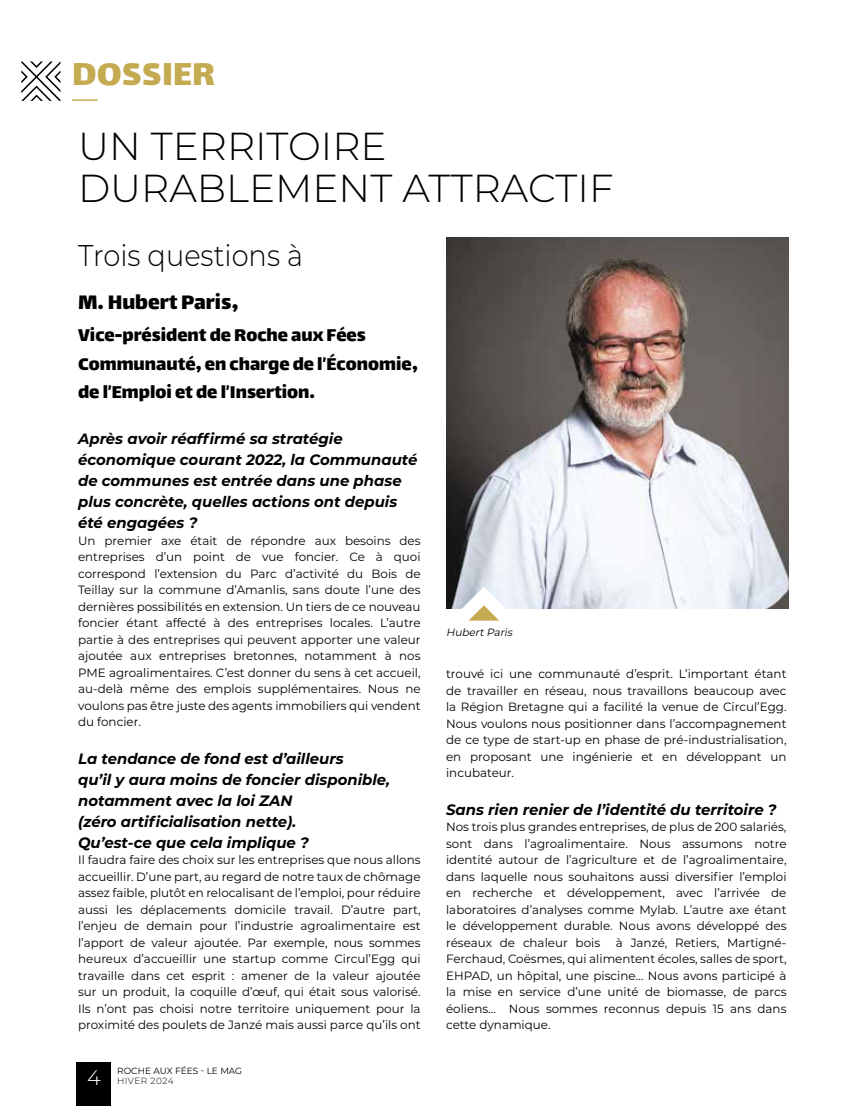
<style>
.page{position:relative;width:851px;height:1106px;background:#fff}
.page>*{position:absolute;margin:0;border:0;box-sizing:border-box;transform-origin:0 0}
.t1{font:300 39px/42px "Montserrat";color:#000}
.t2{font:39px "Lalezar";color:#c4ab51}
.t3{font:300 30px "Montserrat";color:#000;scale:.91 1}
.t4{font:24px "Lalezar";color:#000}
.t5{font:21px/28.5px "Lalezar";color:#000}
.t6{font:300 21px "Montserrat";color:#fff}
.t7{font:italic 700 15px/21px "Montserrat";color:#000}
.t8{font:12px/16.5px "Montserrat";color:#000;text-align:justify}
.t9{font:italic 10.5px "Montserrat";color:#000}
.t10{font:9px "Montserrat";color:#000}
.t11{font:300 9px "Montserrat";letter-spacing:.045em;color:#000}
</style>
<div class="page">
<hr style="left:72px;top:99px;width:26px;height:2px;background:#c4ab51">
<svg style="left:21px;top:61px;width:39px;height:40px"></svg>
<img style="left:446px;top:237px;width:342px;height:372px">
<svg style="left:460px;top:586px;width:47px;height:35px"></svg>
<div style="left:77px;top:1061px;width:34px;height:45px;background:#000"></div>
<h1 class="t2" style="left:72px;top:49px;width:144px">DOSSIER</h1>
<h1 class="t1" style="left:78px;top:124px;width:537px">UN TERRITOIRE<br>DURABLEMENT ATTRACTIF</h1>
<h2 class="t3" style="left:78px;top:235px;width:249px">Trois questions à</h2>
<h3 class="t4" style="left:78px;top:286px;width:162px">M. Hubert Paris,</h3>
<h3 class="t5" style="left:78px;top:320px;width:341px">Vice-président de Roche aux Fées<br>Communauté, en charge de l’Économie, de l’Emploi et de l’Insertion.</h3>
<p class="t7" style="left:78px;top:427px;width:341px">Après avoir réaffirmé sa stratégie économique courant 2022, la Communauté de communes est entrée dans une phase plus concrète, quelles actions ont depuis été engagées ?</p>
<p class="t8" style="left:78px;top:532px;width:344px">Un premier axe était de répondre aux besoins des entreprises d’un point de vue foncier. Ce à quoi correspond l’extension du Parc d’activité du Bois de Teillay sur la commune d’Amanlis, sans doute l’une des dernières possibilités en extension. Un tiers de ce nouveau foncier étant affecté à des entreprises locales. L’autre partie à des entreprises qui peuvent apporter une valeur ajoutée aux entreprises bretonnes, notamment à nos PME agroalimentaires. C’est donner du sens à cet accueil, au-delà même des emplois supplémentaires. Nous ne voulons pas être juste des agents immobiliers qui vendent du foncier.</p>
<p class="t7" style="left:78px;top:747px;width:313px">La tendance de fond est d’ailleurs<br>qu’il y aura moins de foncier disponible, notamment avec la loi ZAN<br>(zéro artificialisation nette).<br>Qu’est-ce que cela implique ?</p>
<p class="t8" style="left:78px;top:851px;width:344px">Il faudra faire des choix sur les entreprises que nous allons accueillir. D’une part, au regard de notre taux de chômage assez faible, plutôt en relocalisant de l’emploi, pour réduire aussi les déplacements domicile travail. D’autre part, l’enjeu de demain pour l’industrie agroalimentaire est l’apport de valeur ajoutée. Par exemple, nous sommes heureux d’accueillir une startup comme Circul’Egg qui travaille dans cet esprit : amener de la valeur ajoutée sur un produit, la coquille d’œuf, qui était sous valorisé.<br>Ils n’ont pas choisi notre territoire uniquement pour la proximité des poulets de Janzé mais aussi parce qu’ils ont</p>
<h3 class="t6" style="left:87px;top:1062px;width:15px">4</h3>
<p class="t10" style="left:117px;top:1064px;width:127px">ROCHE AUX FÉES - LE MAG</p>
<p class="t11" style="left:117px;top:1075px;width:58px">HIVER 2024</p>
<p class="t9" style="left:446px;top:625px;width:70px">HubertParis</p>
<p class="t8" style="left:446px;top:665px;width:342px">trouvé ici une communauté d’esprit. L’important étant de travailler en réseau, nous travaillons beaucoup avec la Région Bretagne qui a facilité la venue de Circul’Egg.<br>Nous voulons nous positionner dans l’accompagnement de ce type de start-up en phase de pré-industrialisation, en proposant une ingénierie et en développant un incubateur.</p>
<p class="t7" style="left:446px;top:798px;width:332px">Sans rien renier de l’identité du territoire ?</p>
<p class="t8" style="left:446px;top:818px;width:342px">Nos trois plus grandes entreprises, de plus de 200 salariés, sont dans l’agroalimentaire. Nous assumons notre identité autour de l’agriculture et de l’agroalimentaire, dans laquelle nous souhaitons aussi diversifier l’emploi en recherche et développement, avec l’arrivée de laboratoires d’analyses comme Mylab. L’autre axe étant le développement durable. Nous avons développé des réseaux de chaleur bois</p>
<p class="t8" style="left:446px;top:934px;width:342px;text-indent:170px">à Janzé, Retiers, Martigné-Ferchaud, Coësmes, qui alimentent écoles, salles de sport, EHPAD, un hôpital, une piscine… Nous avons participé à la mise en service d’une unité de biomasse, de parcs éoliens… Nous sommes reconnus depuis 15 ans dans cette dynamique.</p>
</div>
